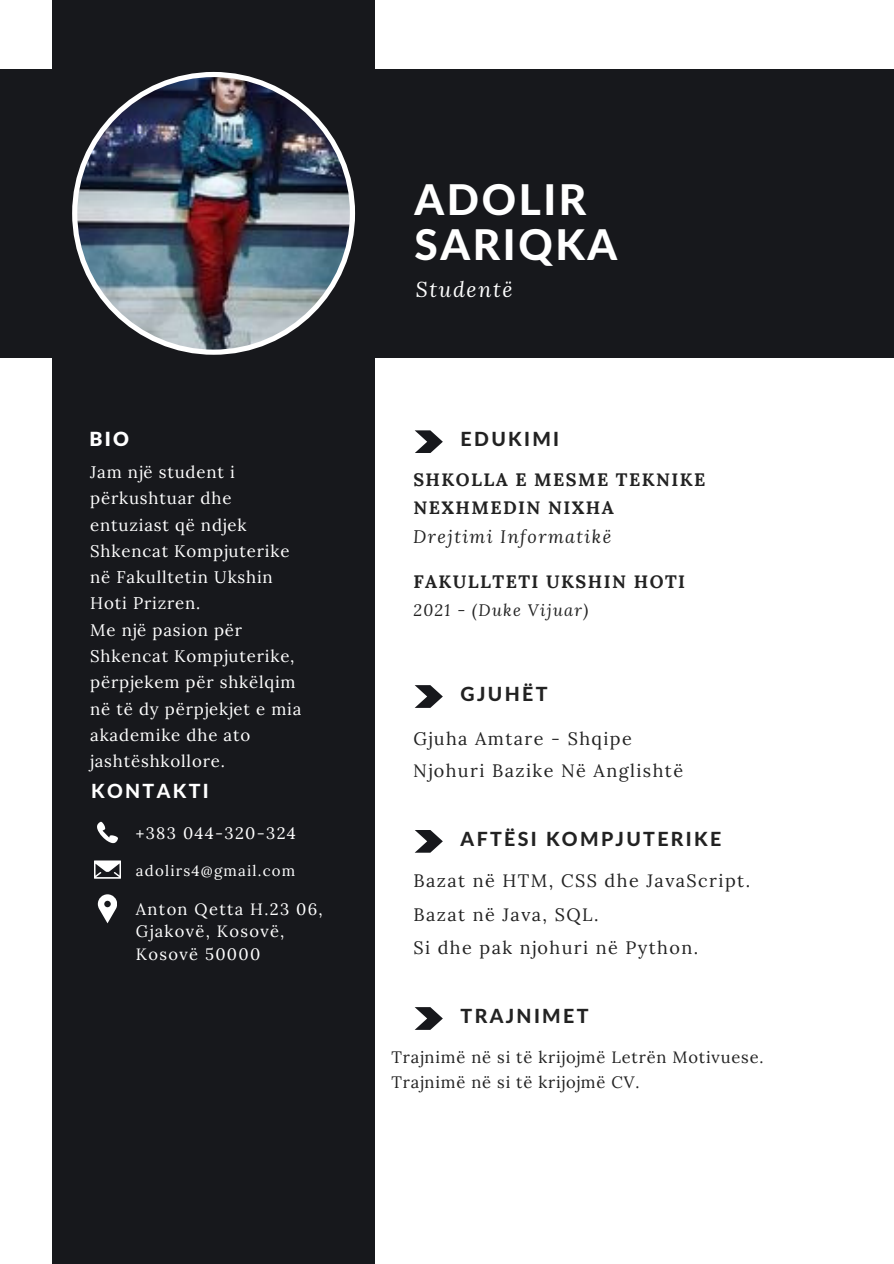
<style>
.page{position:relative;width:894px;height:1264px;background:#fff}
.page>*{position:absolute;margin:0;border:0;box-sizing:border-box;transform-origin:0 0}
.t1{font:800 42.45px/45px "Lato Latin";letter-spacing:.06em;color:#fff}
.t2{font:italic 21.15px "Lora";letter-spacing:.08em;color:#fff}
.t3{font:800 19.5px "Lato Latin";letter-spacing:.12em;color:#222}
.t4{font:800 19.5px "Lato Latin";letter-spacing:.12em;color:#fff}
.t5{font:900 19.5px "Lato Latin";color:#fff}
.t6{font:18px "Lora";letter-spacing:.08em;color:#222}
.t7{font:700 18px/28.2px "Lora";letter-spacing:.08em;color:#222}
.t8{font:italic 18px "Lora";letter-spacing:.08em;color:#222}
.t9{font:16.8px/26.2px "Lora";letter-spacing:.05em;color:#fff}
.t10{font:16.5px "Lora";letter-spacing:.05em;color:#222}
.t11{font:16.5px/22.5px "Lora";letter-spacing:.08em;color:#fff}
.t12{font:italic 16.5px "Lora";letter-spacing:.08em;color:#222}
.t13{font:15px "Lora";letter-spacing:.08em;color:#fff}
</style>
<div class="page">
<div style="left:0;top:69px;width:893px;height:288px;background:#17181c"></div>
<div style="left:52px;top:0;width:323px;height:1263px;background:#17181c"></div>
<svg style="left:97px;top:822px;width:21px;height:21px"></svg>
<svg style="left:94px;top:860px;width:27px;height:18px"></svg>
<svg style="left:98px;top:894px;width:19px;height:29px"></svg>
<svg style="left:414px;top:430px;width:28px;height:23px"></svg>
<svg style="left:414px;top:685px;width:28px;height:23px"></svg>
<svg style="left:415px;top:830px;width:27px;height:22px"></svg>
<svg style="left:414px;top:1007px;width:28px;height:22px"></svg>
<img style="left:72px;top:72px;width:283px;height:283px">
<p class="t5" style="left:89px;top:430px;width:41px">BIO</p>
<h2 class="t9" style="left:90px;top:459px;width:213px">Jam një student i përkushtuar dhe entuziast që ndjek<br>Shkencat Kompjuterike në Fakulltetin Ukshin<br>Hoti Prizren.<br>Me një pasion për<br>Shkencat Kompjuterike, përpjekem për shkëlqim në të dy përpjekjet e mia akademike dhe ato jashtëshkollore.</h2>
<h5 class="t4" style="left:91px;top:782px;width:119px">KONTAKTI</h5>
<h2 class="t11" style="left:136px;top:821px;width:161px">+383 044-320-324</h2>
<p class="t13" style="left:136px;top:860px;width:161px">adolirs4@gmail.com</p>
<h5 class="t11" style="left:136px;top:897px;width:188px">Anton Qetta H.23 06,<br>Gjakovë, Kosovë,<br>Kosovë 50000</h5>
<h5 class="t1" style="left:414px;top:180px;width:204px">ADOLIR<br>SARIQKA</h5>
<h2 class="t2" style="left:415px;top:275px;width:98px">Studentë</h2>
<p class="t3" style="left:460px;top:430px;width:100px">EDUKIMI</p>
<h5 class="t7" style="left:413px;top:465px;width:293px">SHKOLLA E MESME TEKNIKE<br>NEXHMEDIN NIXHA</h5>
<h1 class="t8" style="left:413px;top:525px;width:199px">Drejtimi Informatikë</h1>
<h3 class="t7" style="left:413px;top:567px;width:273px">FAKULLTETI UKSHIN HOTI</h3>
<h2 class="t12" style="left:413px;top:598px;width:176px">2021 - (Duke Vijuar)</h2>
<h4 class="t3" style="left:460px;top:685px;width:88px">GJUHËT</h4>
<h5 class="t6" style="left:413px;top:727px;width:220px">Gjuha Amtare - Shqipe</h5>
<h4 class="t6" style="left:413px;top:759px;width:271px">Njohuri Bazike Në Anglishtë</h4>
<h5 class="t3" style="left:460px;top:830px;width:262px">AFTËSI KOMPJUTERIKE</h5>
<h2 class="t6" style="left:413px;top:868px;width:338px">Bazat në HTM, CSS dhe JavaScript.</h2>
<h5 class="t6" style="left:413px;top:902px;width:187px">Bazat në Java, SQL.</h5>
<h5 class="t6" style="left:413px;top:936px;width:286px">Si dhe pak njohuri në Python.</h5>
<p class="t3" style="left:460px;top:1007px;width:129px">TRAJNIMET</p>
<p class="t10" style="left:391px;top:1046px;width:373px">Trajnimë në si të krijojmë Letrën Motivuese.</p>
<h5 class="t10" style="left:391px;top:1071px;width:249px">Trajnimë në si të krijojmë CV.</h5>
</div>
